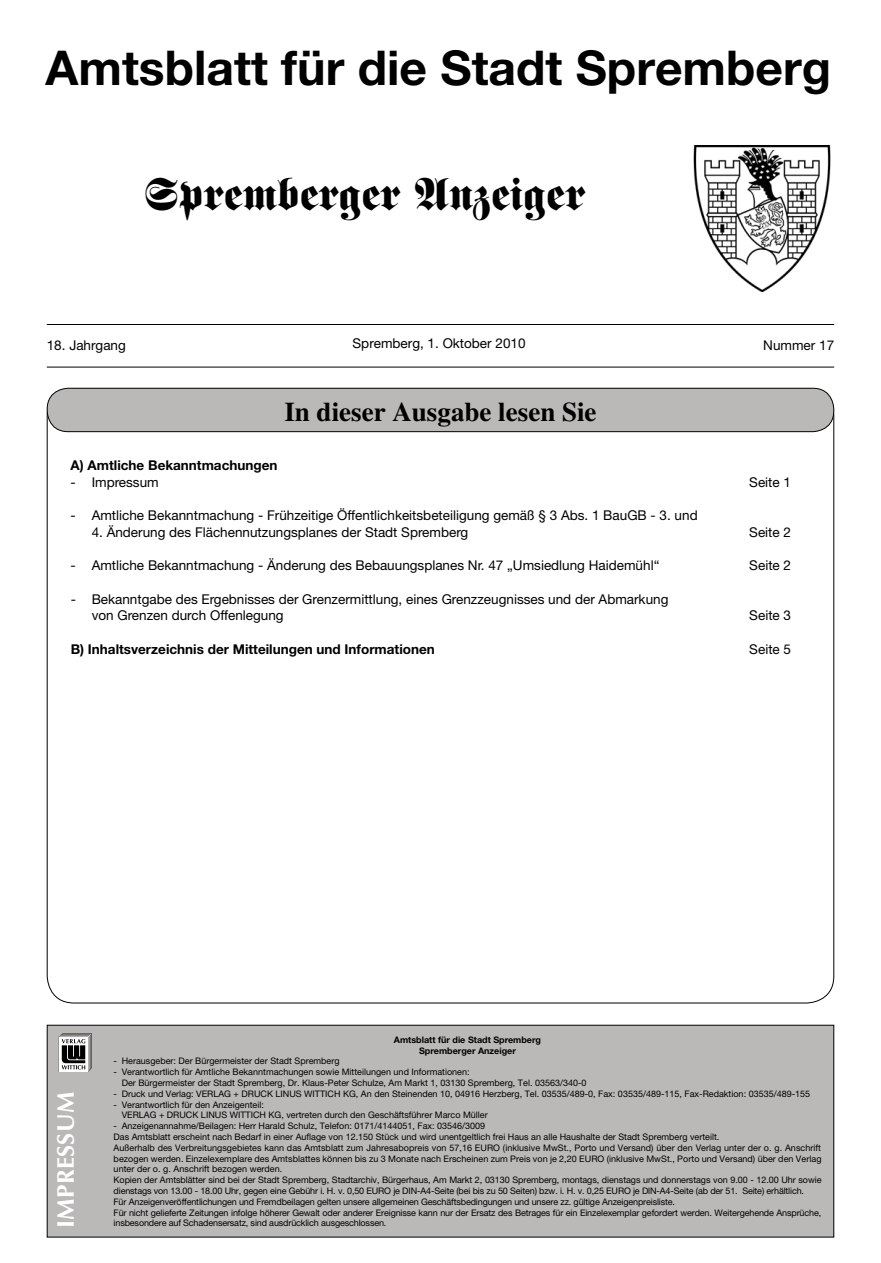
<style>
.page{position:relative;width:881px;height:1263px;background:#fff}
.page>*{position:absolute;margin:0;border:0;box-sizing:border-box;transform-origin:0 0}
.t1{font:700 48px "Helvetica Neue LT";color:#000}
.t2{font:45px "Fette Fraktur";color:#000}
.t3{font:700 27px "Times LT";color:#000}
.t4{font:700 24px "Optima LT";letter-spacing:.015em;color:#fff}
.t5{font:13.5px/16.6px "Helvetica Neue LT";color:#000}
.t6{font:700 13.5px "Helvetica Neue LT";color:#000}
.t7{font:9px/10.8px "Helvetica Neue LT";color:#000}
.t8{font:700 9px/10.8px "Helvetica Neue LT";color:#000;text-align:center}
</style>
<div class="page">
<hr style="left:47px;top:324px;width:786px;height:1px;background:#000">
<hr style="left:47px;top:367px;width:786px;height:1px;background:#000">
<img style="left:693px;top:145px;width:138px;height:146px">
<div style="left:47px;top:388px;width:786px;height:44px;background:#bab9b8;border-radius:21px"></div>
<div style="left:47px;top:388px;width:786px;height:44px;border:1px solid #000;border-radius:21px"></div>
<div style="left:47px;top:1025px;width:786px;height:212px;background:#bab9b8;border:1px solid #000"></div>
<svg style="left:59px;top:1033px;width:33px;height:39px"></svg>
<h1 class="t1" style="left:46px;top:38px;width:786px">Amtsblatt für die Stadt Spremberg</h1>
<h2 class="t2" style="left:144px;top:169px;width:442px">Spremberger Anzeiger</h2>
<h3 class="t5" style="left:47px;top:336px;width:81px">18. Jahrgang</h3>
<h3 class="t5" style="left:352px;top:335px;width:174px">Spremberg, 1. Oktober 2010</h3>
<h3 class="t5" style="left:763px;top:336px;width:72px">Nummer 17</h3>
<h3 class="t3" style="left:284px;top:395px;width:314px">In dieser Ausgabe lesen Sie</h3>
<h3 class="t6" style="left:71px;top:457px;width:208px">A) Amtliche Bekanntmachungen</h3>
<h3 class="t5" style="left:71px;top:474px;width:90px">- Impressum</h3>
<h3 class="t5" style="left:749px;top:474px;width:43px">Seite 1</h3>
<h3 class="t5" style="left:71px;top:507px;width:628px">- Amtliche Bekanntmachung - Frühzeitige Öffentlichkeitsbeteiligung gemäß § 3 Abs. 1 BauGB - 3. und</h3>
<h3 class="t5" style="left:92px;top:524px;width:378px">4. Änderung des Flächennutzungsplanes der Stadt Spremberg</h3>
<h3 class="t5" style="left:749px;top:524px;width:43px">Seite 2</h3>
<h3 class="t5" style="left:71px;top:557px;width:590px">- Amtliche Bekanntmachung - Änderung des Bebauungsplanes Nr. 47 „Umsiedlung Haidemühl“</h3>
<h3 class="t5" style="left:749px;top:557px;width:43px">Seite 2</h3>
<h3 class="t5" style="left:92px;top:590px;width:578px;text-indent:-21px">- Bekanntgabe des Ergebnisses der Grenzermittlung, eines Grenzzeugnisses und der Abmarkung von Grenzen durch Offenlegung</h3>
<h3 class="t5" style="left:749px;top:607px;width:43px">Seite 3</h3>
<h3 class="t6" style="left:71px;top:640px;width:365px">B) Inhaltsverzeichnis der Mitteilungen und Informationen</h3>
<h3 class="t5" style="left:749px;top:640px;width:43px">Seite 5</h3>
<h3 class="t4" style="left:52px;top:1228px;width:138px;rotate:-90deg">IMPRESSUM</h3>
<p class="t8" style="left:394px;top:1034px;width:148px">Amtsblatt für die Stadt Spremberg<br>Spremberger Anzeiger</p>
<p class="t7" style="left:114px;top:1056px;width:227px">- Herausgeber: Der Bürgermeister der Stadt Spremberg</p>
<p class="t7" style="left:122px;top:1066px;width:466px;text-indent:-8px">- Verantwortlich für Amtliche Bekanntmachungen sowie Mitteilungen und Informationen:<br>Der Bürgermeister der Stadt Spremberg, Dr. Klaus-Peter Schulze, Am Markt 1, 03130 Spremberg, Tel. 03563/340-0</p>
<p class="t7" style="left:114px;top:1088px;width:697px">- Druck und Verlag: VERLAG + DRUCK LINUS WITTICH KG, An den Steinenden 10, 04916 Herzberg, Tel. 03535/489-0, Fax: 03535/489-115, Fax-Redaktion: 03535/489-155</p>
<p class="t7" style="left:122px;top:1099px;width:367px;text-indent:-8px">- Verantwortlich für den Anzeigenteil:<br>VERLAG + DRUCK LINUS WITTICH KG, vertreten durch den Geschäftsführer Marco Müller</p>
<p class="t7" style="left:114px;top:1120px;width:709px">- Anzeigenannahme/Beilagen: Herr Harald Schulz, Telefon: 0171/4144051, Fax: 03546/3009<br>Das Amtsblatt erscheint nach Bedarf in einer Auflage von 12.150 Stück und wird unentgeltlich frei Haus an alle Haushalte der Stadt Spremberg verteilt.<br>Außerhalb des Verbreitungsgebietes kann das Amtsblatt zum Jahresabopreis von 57,16 EURO (inklusive MwSt., Porto und Versand) über den Verlag unter der o. g. Anschrift bezogen werden. Einzelexemplare des Amtsblattes können bis zu 3 Monate nach Erscheinen zum Preis von je 2,20 EURO (inklusive MwSt., Porto und Versand) über den Verlag unter der o. g. Anschrift bezogen werden.<br>Kopien der Amtsblätter sind bei der Stadt Spremberg, Stadtarchiv, Bürgerhaus, Am Markt 2, 03130 Spremberg, montags, dienstags und donnerstags von 9.00 - 12.00 Uhr sowie dienstags von 13.00 - 18.00 Uhr, gegen eine Gebühr i. H. v. 0,50 EURO je DIN-A4-Seite (bei bis zu 50 Seiten) bzw. i. H. v. 0,25 EURO je DlN-A4-Seite (ab der 51. Seite) erhältlich.<br>Für Anzeigenveröffentlichungen und Fremdbeilagen gelten unsere allgemeinen Geschäftsbedingungen und unsere zz. gültige Anzeigenpreisliste.<br>Für nicht gelieferte Zeitungen infolge höherer Gewalt oder anderer Ereignisse kann nur der Ersatz des Betrages für ein Einzelexemplar gefordert werden. Weitergehende Ansprüche,</p>
<p class="t7" style="left:114px;top:1218px;width:274px">insbesondere auf Schadensersatz, sind ausdrücklich ausgeschlossen.</p>
</div>
